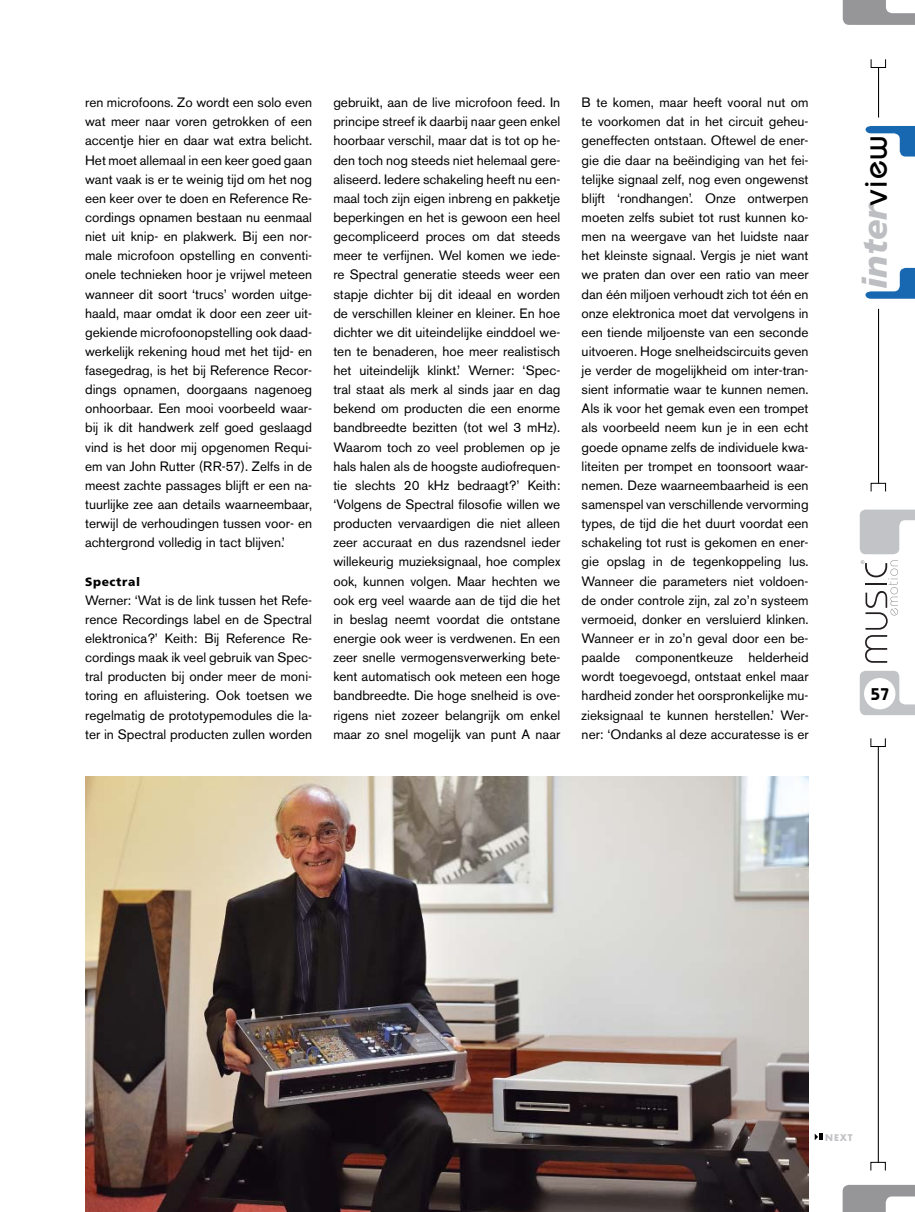
<style>
.page{position:relative;width:915px;height:1212px;background:#fff}
.page>*{position:absolute;margin:0;border:0;box-sizing:border-box;transform-origin:0 0}
.t1{font:italic 900 33.9px "Frutiger";color:#bdbec1}
.t2{font:600 16.95px "Bauhaus";color:#000}
.t3{font:13.5px/19.2px "Akzidenz Grotesk BE";color:#000;text-align:justify}
.t4{font:900 12px "Frutiger";letter-spacing:.05em;color:#000}
.t5{font:700 9px "Futura";color:#c2c3c6}
.s1{font-family:"Bauhaus";font-weight:500;font-style:normal;color:#000}
</style>
<div class="page">
<svg style="left:814px;top:1133px;width:9px;height:7px"></svg>
<svg style="left:859px;top:510px;width:55px;height:44px"></svg>
<svg style="left:859px;top:671px;width:55px;height:44px"></svg>
<svg style="left:842px;top:0;width:72px;height:25px"></svg>
<svg style="left:842px;top:1185px;width:72px;height:27px"></svg>
<div style="left:870px;top:59px;width:15px;height:9px;border:1px solid #000"></div>
<div style="left:870px;top:483px;width:15px;height:9px;border:1px solid #000"></div>
<div style="left:863px;top:678px;width:32px;height:31px;background:#fff;border-radius:50%"></div>
<hr style="left:877px;top:309px;width:1px;height:174px;background:#000">
<svg style="left:865px;top:268px;width:49px;height:31px"></svg>
<svg style="left:865px;top:126px;width:49px;height:31px"></svg>
<hr style="left:877px;top:67px;width:1px;height:51px;background:#000">
<hr style="left:877px;top:746px;width:1px;height:416px;background:#000">
<div style="left:870px;top:738px;width:15px;height:9px;border:1px solid #000"></div>
<div style="left:870px;top:1162px;width:15px;height:9px;border:1px solid #000"></div>
<svg style="left:860px;top:560px;width:37px;height:103px"></svg>
<img style="left:85px;top:777px;width:723px;height:435px">
<p class="t3" style="left:85px;top:94px;width:228px">ren microfoons. Zo wordt een solo even wat meer naar voren getrokken of een accentje hier en daar wat extra belicht.<br>Het moet allemaal in een keer goed gaan want vaak is er te weinig tijd om het nog een keer over te doen en Reference Re&shy;cordings opnamen bestaan nu eenmaal niet uit knip- en plakwerk. Bij een nor&shy;male microfoon opstelling en conventi&shy;onele technieken hoor je vrijwel meteen wanneer dit soort ‘trucs’ worden uitge&shy;haald, maar omdat ik door een zeer uit&shy;gekiende microfoonopstelling ook daad&shy;werkelijk rekening houd met het tijd- en fasegedrag, is het bij Reference Recor&shy;dings opnamen, doorgaans nagenoeg onhoorbaar. Een mooi voorbeeld waar&shy;bij ik dit handwerk zelf goed geslaagd vind is het door mij opgenomen Requi&shy;em van John Rutter (RR-57). Zelfs in de meest zachte passages blijft er een na&shy;tuurlijke zee aan details waarneembaar, terwijl de verhoudingen tussen voor- en achtergrond volledig in tact blijven.’</p>
<p class="t4" style="left:85px;top:576px;width:56px">Spectral</p>
<p class="t3" style="left:85px;top:592px;width:228px">Werner: ‘Wat is de link tussen het Refe&shy;rence Recordings label en de Spectral elektronica?’ Keith: Bij Reference Re&shy;cordings maak ik veel gebruik van Spec&shy;tral producten bij onder meer de moni&shy;toring en afluistering. Ook toetsen we regelmatig de prototypemodules die la&shy;ter in Spectral producten zullen worden</p>
<p class="t3" style="left:333px;top:94px;width:228px">gebruikt, aan de live microfoon feed. In principe streef ik daarbij naar geen enkel hoorbaar verschil, maar dat is tot op he&shy;den toch nog steeds niet helemaal gere&shy;aliseerd. Iedere schakeling heeft nu een&shy;maal toch zijn eigen inbreng en pakketje beperkingen en het is gewoon een heel gecompliceerd proces om dat steeds meer te verfijnen. Wel komen we iede&shy;re Spectral generatie steeds weer een stapje dichter bij dit ideaal en worden de verschillen kleiner en kleiner. En hoe dichter we dit uiteindelijke einddoel we&shy;ten te benaderen, hoe meer realistisch het uiteindelijk klinkt.’ Werner: ‘Spec&shy;tral staat als merk al sinds jaar en dag bekend om producten die een enorme bandbreedte bezitten (tot wel 3 mHz).<br>Waarom toch zo veel problemen op je hals halen als de hoogste audiofrequen&shy;tie slechts 20 kHz bedraagt?’ Keith: ‘Volgens de Spectral filosofie willen we producten vervaardigen die niet alleen zeer accuraat en dus razendsnel ieder willekeurig muzieksignaal, hoe complex ook, kunnen volgen. Maar hechten we ook erg veel waarde aan de tijd die het in beslag neemt voordat die ontstane energie ook weer is verdwenen. En een zeer snelle vermogensverwerking bete&shy;kent automatisch ook meteen een hoge bandbreedte. Die hoge snelheid is ove&shy;rigens niet zozeer belangrijk om enkel maar zo snel mogelijk van punt A naar</p>
<p class="t3" style="left:581px;top:94px;width:228px">B te komen, maar heeft vooral nut om te voorkomen dat in het circuit geheu&shy;geneffecten ontstaan. Oftewel de ener&shy;gie die daar na beëindiging van het fei&shy;telijke signaal zelf, nog even ongewenst blijft ‘rondhangen’. Onze ontwerpen moeten zelfs subiet tot rust kunnen ko&shy;men na weergave van het luidste naar het kleinste signaal. Vergis je niet want we praten dan over een ratio van meer dan één miljoen verhoudt zich tot één en onze elektronica moet dat vervolgens in een tiende miljoenste van een seconde uitvoeren. Hoge snelheidscircuits geven je verder de mogelijkheid om inter-tran&shy;sient informatie waar te kunnen nemen.<br>Als ik voor het gemak even een trompet als voorbeeld neem kun je in een echt goede opname zelfs de individuele kwa&shy;liteiten per trompet en toonsoort waar&shy;nemen. Deze waarneembaarheid is een samenspel van verschillende vervorming types, de tijd die het duurt voordat een schakeling tot rust is gekomen en ener&shy;gie opslag in de tegenkoppeling lus.<br>Wanneer die parameters niet voldoen&shy;de onder controle zijn, zal zo’n systeem vermoeid, donker en versluierd klinken.<br>Wanneer er in zo’n geval door een be&shy;paalde componentkeuze helderheid wordt toegevoegd, ontstaat enkel maar hardheid zonder het oorspronkelijke mu&shy;zieksignaal te kunnen herstellen.’ Wer&shy;ner: ‘Ondanks al deze accuratesse is er</p>
<h1 class="t1" style="left:861px;top:289px;width:155px;rotate:-90deg">inter<span class="s1">view</span></h1>
<p class="t2" style="left:870px;top:688px;width:20px">57</p>
<p class="t5" style="left:824px;top:1133px;width:29px">NEXT</p>
</div>
